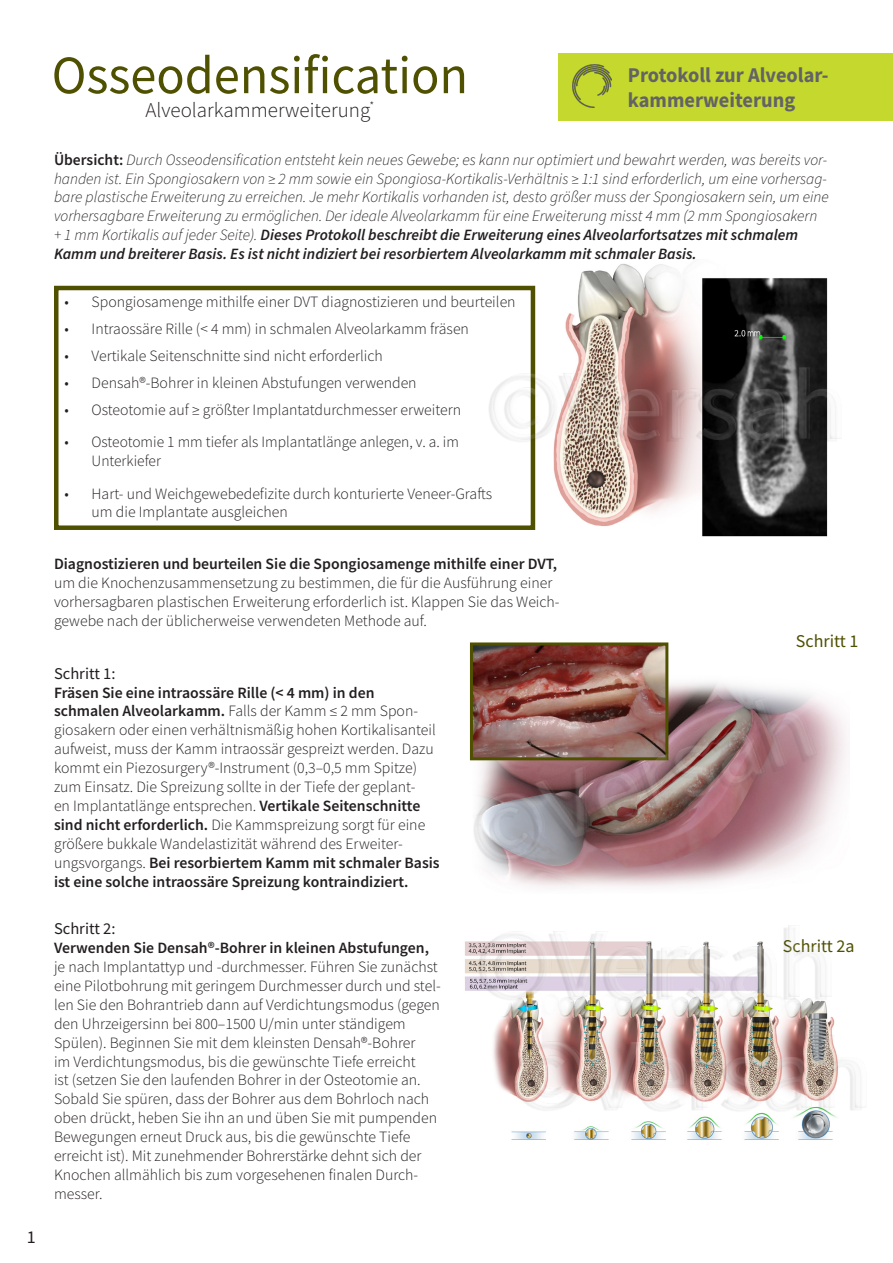
<style>
.page{position:relative;width:893px;height:1263px;background:#fff}
.page>*{position:absolute;margin:0;border:0;box-sizing:border-box;transform-origin:0 0}
.t1{font:54px "Source Sans Pro";color:#4f5000}
.t2{font:700 21px "Source Sans Pro";color:#636366}
.t3{font:300 21px "Source Sans Pro";color:#231f20}
.t4{font:18px "Source Sans Pro";color:#4f5000}
.t5{font:18px "Source Sans Pro";color:#231f20}
.t6{font:16.5px "Source Sans Pro";color:#231f20}
.t7{font:300 15.75px/18.9px "Source Sans Pro";color:#231f20}
.t8{font:italic 300 15.75px/18.9px "Source Sans Pro";color:#231f20}
.s1{font-weight:600;font-style:normal}
.s2{font-weight:600}
</style>
<div class="page">
<img style="left:556px;top:263px;width:272px;height:274px">
<div style="left:558px;top:53px;width:335px;height:67px;background:#c4d82d"></div>
<img style="left:573px;top:65px;width:38px;height:43px">
<div style="left:54px;top:286px;width:481px;height:244px;border:4px solid #4f5000"></div>
<img style="left:489px;top:329px;width:349px;height:152px">
<img style="left:469px;top:643px;width:378px;height:244px">
<img style="left:465px;top:887px;width:363px;height:111px">
<img style="left:493px;top:998px;width:370px;height:142px">
<p class="t5" style="left:27px;top:1225px;width:10px">1</p>
<p class="t1" style="left:52px;top:41px;width:418px">Osseodensification</p>
<p class="t3" style="left:145px;top:97px;width:230px">Alveolarkammerweiterung<sup>*</sup></p>
<p class="t2" style="left:628px;top:61px;width:202px">Protokoll zur Alveolar-</p>
<p class="t2" style="left:628px;top:86px;width:169px">kammerweiterung</p>
<p class="t8" style="left:54px;top:150px;width:776px"><span class="s1">Übersicht:</span> Durch Osseodensification entsteht kein neues Gewebe; es kann nur optimiert und bewahrt werden, was bereits vor&shy;handen ist. Ein Spongiosakern von ≥ 2 mm sowie ein Spongiosa-Kortikalis-Verhältnis ≥ 1:1 sind erforderlich, um eine vorhersag&shy;bare plastische Erweiterung zu erreichen. Je mehr Kortikalis vorhanden ist, desto größer muss der Spongiosakern sein, um eine vorhersagbare Erweiterung zu ermöglichen. Der ideale Alveolarkamm für eine Erweiterung misst 4 mm (2 mm Spongiosakern<br>+ 1 mm Kortikalis auf jeder Seite). <span class="s2">Dieses Protokoll beschreibt die Erweiterung eines Alveolarfortsatzes mit schmalem Kamm und breiterer Basis. Es ist nicht indiziert bei resorbiertem Alveolarkamm mit schmaler Basis.</span></p>
<p class="t7" style="left:65px;top:292px;width:453px">• Spongiosamenge mithilfe einer DVT diagnostizieren und beurteilen</p>
<p class="t7" style="left:65px;top:319px;width:406px">• Intraossäre Rille (&lt; 4 mm) in schmalen Alveolarkamm fräsen</p>
<p class="t7" style="left:65px;top:346px;width:320px">• Vertikale Seitenschnitte sind nicht erforderlich</p>
<p class="t7" style="left:65px;top:373px;width:354px">• Densah®-Bohrer in kleinen Abstufungen verwenden</p>
<p class="t7" style="left:65px;top:400px;width:398px">• Osteotomie auf ≥ größter Implantatdurchmesser erweitern</p>
<p class="t7" style="left:92px;top:432px;width:369px;text-indent:-27px">• Osteotomie 1 mm tiefer als Implantatlänge anlegen, v. a. im<br>Unterkiefer</p>
<p class="t7" style="left:92px;top:484px;width:402px;text-indent:-27px">• Hart- und Weichgewebedefizite durch konturierte Veneer-Grafts um die Implantate ausgleichen</p>
<p class="t7" style="left:54px;top:554px;width:507px"><span class="s2">Diagnostizieren und beurteilen Sie die Spongiosamenge mithilfe einer DVT, </span>um die Knochenzusammensetzung zu bestimmen, die für die Ausführung einer vorhersagbaren plastischen Erweiterung erforderlich ist. Klappen Sie das Weich&shy;gewebe nach der üblicherweise verwendeten Methode auf.</p>
<p class="t6" style="left:54px;top:663px;width:63px">Schritt 1:</p>
<p class="t7" style="left:54px;top:683px;width:387px"><span class="s2">Fräsen Sie eine intraossäre Rille (&lt; 4 mm) in den schmalen Alveolarkamm.</span> Falls der Kamm ≤ 2 mm Spon&shy;giosakern oder einen verhältnismäßig hohen Kortikalisanteil aufweist, muss der Kamm intraossär gespreizt werden. Dazu kommt ein Piezosurgery®-Instrument (0,3–0,5 mm Spitze) zum Einsatz. Die Spreizung sollte in der Tiefe der geplant-<br>en Implantatlänge entsprechen. <span class="s2">Vertikale Seitenschnitte sind nicht erforderlich.</span> Die Kammspreizung sorgt für eine größere bukkale Wandelastizität während des Erweiter&shy;ungsvorgangs. <span class="s2">Bei resorbiertem Kamm mit schmaler Basis ist eine solche intraossäre Spreizung kontraindiziert.</span></p>
<p class="t6" style="left:54px;top:918px;width:63px">Schritt 2:</p>
<p class="t7" style="left:54px;top:938px;width:388px"><span class="s2">Verwenden Sie Densah®-Bohrer in kleinen Abstufungen, </span>je nach Implantattyp und -durchmesser. Führen Sie zunächst eine Pilotbohrung mit geringem Durchmesser durch und stel&shy;len Sie den Bohrantrieb dann auf Verdichtungsmodus (gegen den Uhrzeigersinn bei 800–1500 U/min unter ständigem Spülen). Beginnen Sie mit dem kleinsten Densah®-Bohrer<br>im Verdichtungsmodus, bis die gewünschte Tiefe erreicht<br>ist (setzen Sie den laufenden Bohrer in der Osteotomie an.<br>Sobald Sie spüren, dass der Bohrer aus dem Bohrloch nach oben drückt, heben Sie ihn an und üben Sie mit pumpenden Bewegungen erneut Druck aus, bis die gewünschte Tiefe erreicht ist). Mit zunehmender Bohrerstärke dehnt sich der Knochen allmählich bis zum vorgesehenen finalen Durch&shy;messer.</p>
<p class="t4" style="left:796px;top:630px;width:64px">Schritt 1</p>
<p class="t4" style="left:783px;top:934px;width:73px">Schritt 2a</p>
</div>
